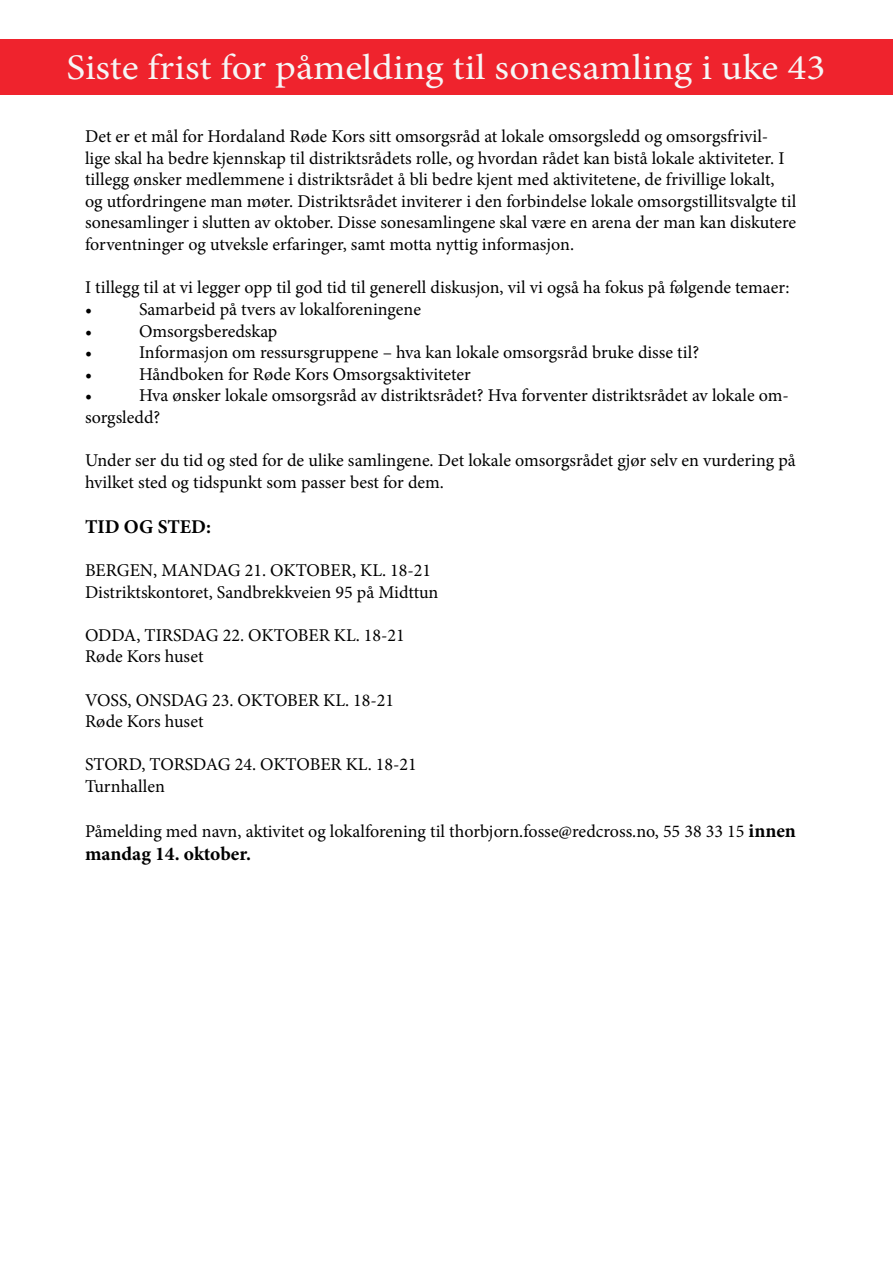
<style>
.page{position:relative;width:893px;height:1263px;background:#fff}
.page>*{position:absolute;margin:0;border:0;box-sizing:border-box;transform-origin:0 0}
.t1{font:36px "Minion Pro";letter-spacing:-.005em;color:#f6f6f6;scale:1.1 1}
.t2{font:700 19.5px "Minion Pro";color:#000}
.t3{font:18px/21.6px "Minion Pro";color:#000}
.s1{font-weight:700;font-size:19.5px}
</style>
<div class="page">
<div style="left:0;top:39px;width:893px;height:56px;background:#ef232d"></div>
<h1 class="t1" style="left:66px;top:43px;width:691px">Siste frist for påmelding til sonesamling i uke 43</h1>
<p class="t3" style="left:85px;top:126px;width:713px">Det er et mål for Hordaland Røde Kors sitt omsorgsråd at lokale omsorgsledd og omsorgsfrivil&shy;lige skal ha bedre kjennskap til distriktsrådets rolle, og hvordan rådet kan bistå lokale aktiviteter. I tillegg ønsker medlemmene i distriktsrådet å bli bedre kjent med aktivitetene, de frivillige lokalt, og utfordringene man møter. Distriktsrådet inviterer i den forbindelse lokale omsorgstillitsvalgte til sonesamlinger i slutten av oktober. Disse sonesamlingene skal være en arena der man kan diskutere forventninger og utveksle erfaringer, samt motta nyttig informasjon.</p>
<p class="t3" style="left:85px;top:277px;width:706px">I tillegg til at vi legger opp til god tid til generell diskusjon, vil vi også ha fokus på følgende temaer: •</p>
<p class="t3" style="left:139px;top:298px;width:283px">Samarbeid på tvers av lokalforeningene</p>
<p class="t3" style="left:85px;top:320px;width:9px">•</p>
<p class="t3" style="left:139px;top:320px;width:140px">Omsorgsberedskap</p>
<p class="t3" style="left:85px;top:342px;width:9px">•</p>
<p class="t3" style="left:139px;top:342px;width:562px">Informasjon om ressursgruppene – hva kan lokale omsorgsråd bruke disse til?</p>
<p class="t3" style="left:85px;top:363px;width:9px">•</p>
<p class="t3" style="left:139px;top:363px;width:333px">Håndboken for Røde Kors Omsorgsaktiviteter</p>
<p class="t3" style="left:85px;top:385px;width:9px">•</p>
<p class="t3" style="left:85px;top:385px;width:705px;text-indent:54px">Hva ønsker lokale omsorgsråd av distriktsrådet? Hva forventer distriktsrådet av lokale om&shy;sorgsledd?</p>
<p class="t3" style="left:85px;top:450px;width:712px">Under ser du tid og sted for de ulike samlingene. Det lokale omsorgsrådet gjør selv en vurdering på hvilket sted og tidspunkt som passer best for dem.</p>
<p class="t2" style="left:85px;top:513px;width:127px">TID OG STED:</p>
<p class="t3" style="left:85px;top:559px;width:355px">BERGEN, MANDAG 21. OKTOBER, KL. 18-21<br>Distriktskontoret, Sandbrekkveien 95 på Midttun</p>
<p class="t3" style="left:85px;top:624px;width:321px">ODDA, TIRSDAG 22. OKTOBER KL. 18-21<br>Røde Kors huset</p>
<p class="t3" style="left:85px;top:689px;width:311px">VOSS, ONSDAG 23. OKTOBER KL. 18-21<br>Røde Kors huset</p>
<p class="t3" style="left:85px;top:754px;width:333px">STORD, TORSDAG 24. OKTOBER KL. 18-21<br>Turnhallen</p>
<p class="t3" style="left:85px;top:820px;width:712px">Påmelding med navn, aktivitet og lokalforening til thorbjorn.fosse@redcross.no, 55 38 33 15 <span class="s1">innen</span></p>
<p class="t2" style="left:85px;top:840px;width:167px">mandag 14. oktober.</p>
</div>
